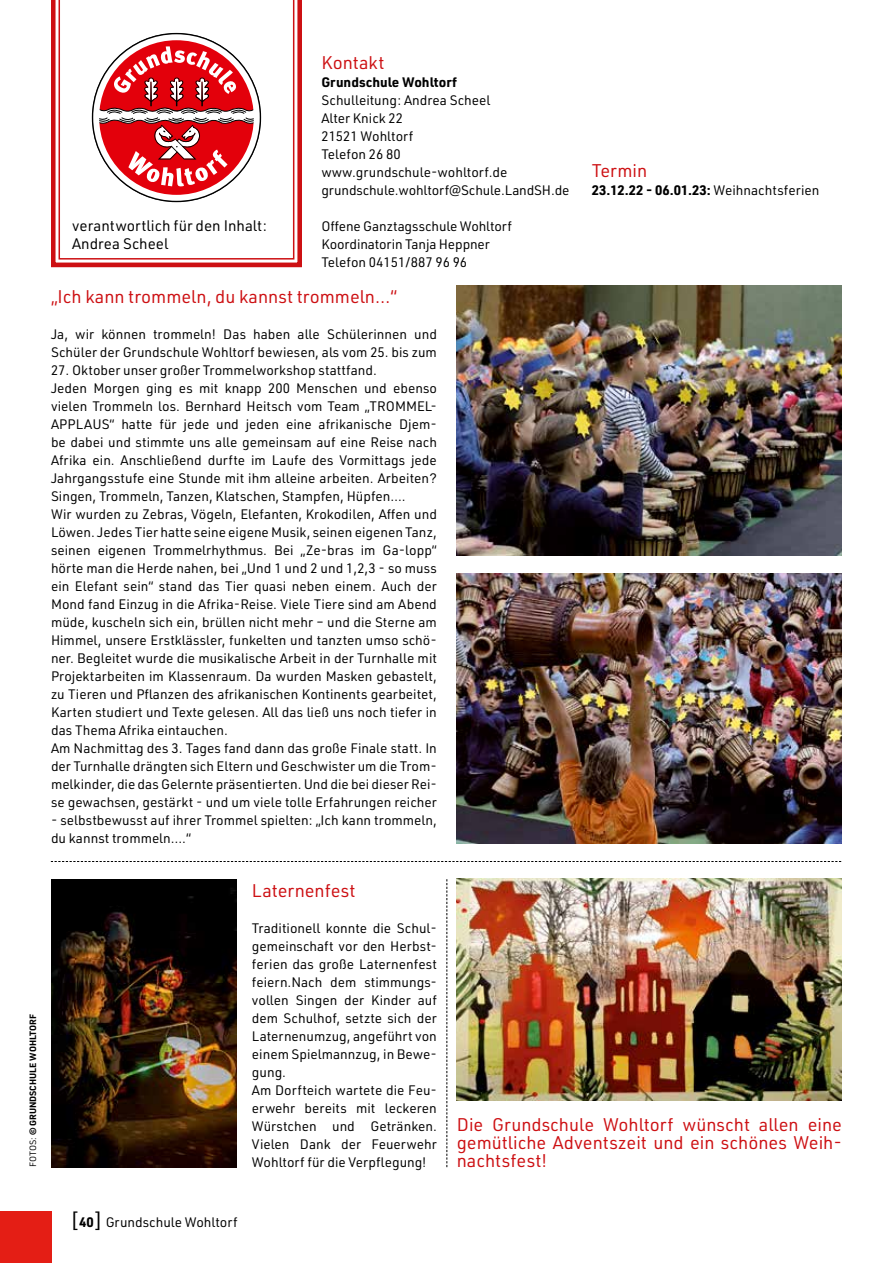
<style>
.page{position:relative;width:893px;height:1263px;background:#fff}
.page>*{position:absolute;margin:0;border:0;box-sizing:border-box;transform-origin:0 0}
.t1{font:18px/18px "URWDIN";color:#cd1013;text-align:justify}
.t2{font:15px/18px "URWDIN";color:#000}
.t3{font:13.5px/18px "URWDIN";color:#000}
.t4{font:700 13.5px "URWDIN";color:#000}
.t5{font:700 9px "URWDIN";color:#000}
.s1{font-weight:400}
.s2{font-size:21px}
.s3{font-weight:700}
</style>
<div class="page">
<svg style="left:51px;top:861px;width:790px;height:1px"></svg>
<svg style="left:446px;top:879px;width:1px;height:288px"></svg>
<div style="left:0;top:1212px;width:51px;height:51px;background:#e41e15"></div>
<svg style="left:51px;top:0;width:251px;height:268px"></svg>
<svg style="left:59px;top:0;width:235px;height:260px"></svg>
<svg style="left:93px;top:35px;width:166px;height:166px"></svg>
<svg style="left:98px;top:46px;width:157px;height:141px"></svg>
<div style="left:93px;top:34px;width:167px;height:167px;border:6px solid #fff;border-radius:50%"></div>
<img style="left:51px;top:879px;width:185px;height:288px">
<img style="left:456px;top:285px;width:386px;height:270px">
<img style="left:456px;top:574px;width:386px;height:269px">
<img style="left:456px;top:878px;width:385px;height:223px">
<p class="t2" style="left:72px;top:216px;width:196px">verantwortlich für den Inhalt:<br>Andrea Scheel</p>
<h1 class="t1" style="left:321px;top:53px;width:65px">Kontakt</h1>
<p class="t4" style="left:321px;top:73px;width:137px">Grundschule Wohltorf</p>
<p class="t3" style="left:321px;top:91px;width:250px">Schulleitung: Andrea Scheel<br>Alter Knick 22<br>21521 Wohltorf<br>Telefon 26 80 www.grundschule-wohltorf.de grundschule.wohltorf@Schule.LandSH.de</p>
<p class="t3" style="left:321px;top:217px;width:192px">Offene Ganztagsschule Wohltorf<br>Koordinatorin Tanja Heppner<br>Telefon 04151/887 96 96</p>
<h1 class="t1" style="left:51px;top:287px;width:347px">„Ich kann trommeln, du kannst trommeln…“</h1>
<p class="t3" style="left:51px;top:325px;width:387px">Ja, wir können trommeln! Das haben alle Schülerinnen und<br>Schüler der Grundschule Wohltorf bewiesen, als vom 25. bis zum</p>
<p class="t3" style="left:51px;top:361px;width:387px">27. Oktober unser großer Trommelworkshop stattfand.<br>Jeden Morgen ging es mit knapp 200 Menschen und ebenso vielen Trommeln los. Bernhard Heitsch vom Team „TROMMEL-APPLAUS“ hatte für jede und jeden eine afrikanische Djem&shy;be dabei und stimmte uns alle gemeinsam auf eine Reise nach Afrika ein. Anschließend durfte im Laufe des Vormittags jede Jahrgangsstufe eine Stunde mit ihm alleine arbeiten. Arbeiten?<br>Singen, Trommeln, Tanzen, Klatschen, Stampfen, Hüpfen….<br>Wir wurden zu Zebras, Vögeln, Elefanten, Krokodilen, Affen und Löwen. Jedes Tier hatte seine eigene Musik, seinen eigenen Tanz, seinen eigenen Trommelrhythmus. Bei „Ze-bras im Ga-lopp“ hörte man die Herde nahen, bei „Und 1 und 2 und 1,2,3 - so muss ein Elefant sein“ stand das Tier quasi neben einem. Auch der Mond fand Einzug in die Afrika-Reise. Viele Tiere sind am Abend müde, kuscheln sich ein, brüllen nicht mehr – und die Sterne am Himmel, unsere Erstklässler, funkelten und tanzten umso schö&shy;ner. Begleitet wurde die musikalische Arbeit in der Turnhalle mit Projektarbeiten im Klassenraum. Da wurden Masken gebastelt, zu Tieren und Pflanzen des afrikanischen Kontinents gearbeitet, Karten studiert und Texte gelesen. All das ließ uns noch tiefer in das Thema Afrika eintauchen.<br>Am Nachmittag des 3. Tages fand dann das große Finale statt. In der Turnhalle drängten sich Eltern und Geschwister um die Trom&shy;melkinder, die das Gelernte präsentierten. Und die bei dieser Rei&shy;se gewachsen, gestärkt - und um viele tolle Erfahrungen reicher</p>
<p class="t3" style="left:51px;top:811px;width:387px">- selbstbewusst auf ihrer Trommel spielten: „Ich kann trommeln, du kannst trommeln….“</p>
<h1 class="t1" style="left:592px;top:161px;width:57px">Termin</h1>
<p class="t4" style="left:592px;top:181px;width:229px">23.12.22 - 06.01.23: <span class="s1">Weihnachtsferien</span></p>
<p class="t5" style="left:27px;top:1167px;width:155px;rotate:-90deg"><span class="s1">FOTOS:</span> © GRUNDSCHULE WOHLTORF</p>
<h1 class="t1" style="left:252px;top:881px;width:105px">Laternenfest</h1>
<p class="t3" style="left:252px;top:919px;width:186px">Traditionell konnte die Schul&shy;gemeinschaft vor den Herbst&shy;ferien das große Laternenfest feiern.Nach dem stimmungs&shy;vollen Singen der Kinder auf dem Schulhof, setzte sich der<br>Laternenumzug, angeführt von einem Spielmannzug, in Bewe&shy;gung.<br>Am Dorfteich wartete die Feu&shy;erwehr bereits mit leckeren<br>Würstchen und Getränken.<br>Vielen Dank der Feuerwehr<br>Wohltorf für die Verpflegung!</p>
<h1 class="t1" style="left:457px;top:1115px;width:387px">Die Grundschule Wohltorf wünscht allen eine gemütliche Adventszeit und ein schönes Weih&shy;nachtsfest!</h1>
<p class="t3" style="left:70px;top:1213px;width:169px"><span class="s2">[</span><span class="s3">40</span><span class="s2">]</span> Grundschule Wohltorf</p>
</div>
